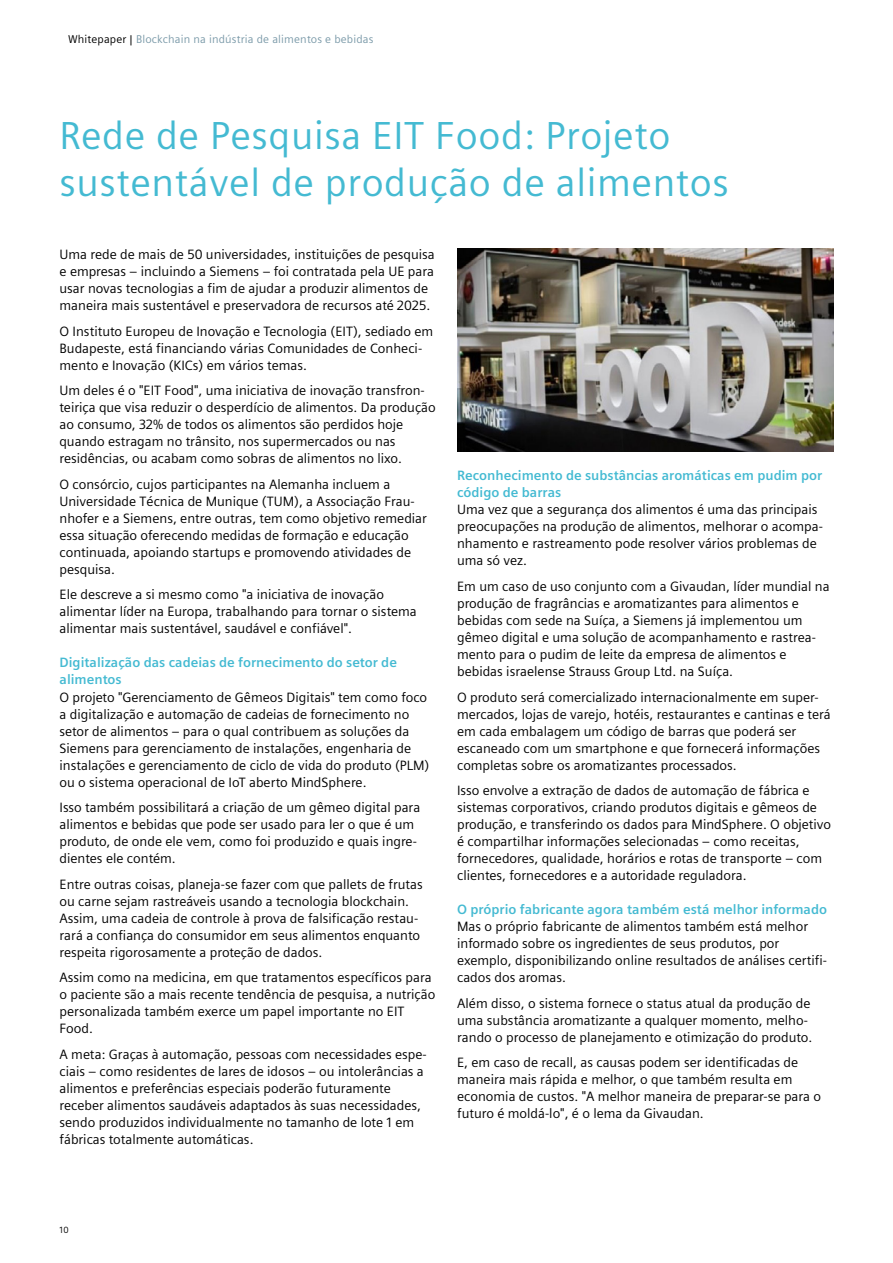
<style>
.page{position:relative;width:893px;height:1263px;background:#fff}
.page>*{position:absolute;margin:0;border:0;box-sizing:border-box;transform-origin:0 0}
.t1{font:39px/46.8px "Siemens Sans";letter-spacing:.015em;color:#44bad2}
.t2{font:13.5px/17px "Siemens Sans";color:#000}
.t3{font:700 13.5px/17px "Siemens Sans";color:#44bad2}
.t4{font:11.25px "Siemens Sans";letter-spacing:.015em;color:#7b9aa9}
.t5{font:9px "Siemens Sans";color:#000}
.s1{color:#000}
</style>
<div class="page">
<img style="left:457px;top:249px;width:376px;height:203px">
<p class="t4" style="left:68px;top:32px;width:307px"><span class="s1">Whitepaper |</span> Blockchain na indústria de alimentos e bebidas</p>
<h1 class="t1" style="left:60px;top:113px;width:671px">Rede de Pesquisa EIT Food: Projeto sustentável de produção de alimentos</h1>
<p class="t2" style="left:60px;top:246px;width:377px">Uma rede de mais de 50 universidades, instituições de pesquisa e empresas – incluindo a Siemens – foi contratada pela UE para usar novas tecnologias a fim de ajudar a produzir alimentos de maneira mais sustentável e preservadora de recursos até 2025.</p>
<p class="t2" style="left:60px;top:323px;width:375px">O Instituto Europeu de Inovação e Tecnologia (EIT), sediado em<br>Budapeste, está financiando várias Comunidades de Conheci&shy;mento e Inovação (KICs) em vários temas.</p>
<p class="t2" style="left:60px;top:382px;width:378px">Um deles é o "EIT Food", uma iniciativa de inovação transfron&shy;teiriça que visa reduzir o desperdício de alimentos. Da produção ao consumo, 32% de todos os alimentos são perdidos hoje quando estragam no trânsito, nos supermercados ou nas residências, ou acabam como sobras de alimentos no lixo.</p>
<p class="t2" style="left:60px;top:476px;width:369px">O consórcio, cujos participantes na Alemanha incluem a Universidade Técnica de Munique (TUM), a Associação Frau&shy;nhofer e a Siemens, entre outras, tem como objetivo remediar essa situação oferecendo medidas de formação e educação continuada, apoiando startups e promovendo atividades de pesquisa.</p>
<p class="t2" style="left:60px;top:586px;width:359px">Ele descreve a si mesmo como "a iniciativa de inovação alimentar líder na Europa, trabalhando para tornar o sistema alimentar mais sustentável, saudável e confiável".</p>
<p class="t3" style="left:60px;top:654px;width:339px">Digitalização das cadeias de fornecimento do setor de alimentos</p>
<p class="t2" style="left:60px;top:688px;width:371px">O projeto "Gerenciamento de Gêmeos Digitais" tem como foco a digitalização e automação de cadeias de fornecimento no setor de alimentos – para o qual contribuem as soluções da Siemens para gerenciamento de instalações, engenharia de instalações e gerenciamento de ciclo de vida do produto (PLM) ou o sistema operacional de IoT aberto MindSphere.</p>
<p class="t2" style="left:60px;top:799px;width:362px">Isso também possibilitará a criação de um gêmeo digital para alimentos e bebidas que pode ser usado para ler o que é um produto, de onde ele vem, como foi produzido e quais ingre&shy;dientes ele contém.</p>
<p class="t2" style="left:60px;top:875px;width:365px">Entre outras coisas, planeja-se fazer com que pallets de frutas ou carne sejam rastreáveis usando a tecnologia blockchain.<br>Assim, uma cadeia de controle à prova de falsificação restau&shy;rará a confiança do consumidor em seus alimentos enquanto respeita rigorosamente a proteção de dados.</p>
<p class="t2" style="left:60px;top:969px;width:377px">Assim como na medicina, em que tratamentos específicos para o paciente são a mais recente tendência de pesquisa, a nutrição personalizada também exerce um papel importante no EIT Food.</p>
<p class="t2" style="left:60px;top:1046px;width:369px">A meta: Graças à automação, pessoas com necessidades espe&shy;ciais – como residentes de lares de idosos – ou intolerâncias a alimentos e preferências especiais poderão futuramente receber alimentos saudáveis adaptados às suas necessidades, sendo produzidos individualmente no tamanho de lote 1 em fábricas totalmente automáticas.</p>
<p class="t3" style="left:457px;top:467px;width:367px">Reconhecimento de substâncias aromáticas em pudim por código de barras</p>
<p class="t2" style="left:457px;top:501px;width:367px">Uma vez que a segurança dos alimentos é uma das principais preocupações na produção de alimentos, melhorar o acompa&shy;nhamento e rastreamento pode resolver vários problemas de uma só vez.</p>
<p class="t2" style="left:457px;top:578px;width:374px">Em um caso de uso conjunto com a Givaudan, líder mundial na produção de fragrâncias e aromatizantes para alimentos e bebidas com sede na Suíça, a Siemens já implementou um gêmeo digital e uma solução de acompanhamento e rastrea&shy;mento para o pudim de leite da empresa de alimentos e bebidas israelense Strauss Group Ltd. na Suíça.</p>
<p class="t2" style="left:457px;top:688px;width:375px">O produto será comercializado internacionalmente em super&shy;mercados, lojas de varejo, hotéis, restaurantes e cantinas e terá em cada embalagem um código de barras que poderá ser escaneado com um smartphone e que fornecerá informações completas sobre os aromatizantes processados.</p>
<p class="t2" style="left:457px;top:782px;width:375px">Isso envolve a extração de dados de automação de fábrica e sistemas corporativos, criando produtos digitais e gêmeos de produção, e transferindo os dados para MindSphere. O objetivo é compartilhar informações selecionadas – como receitas, fornecedores, qualidade, horários e rotas de transporte – com clientes, fornecedores e a autoridade reguladora.</p>
<p class="t3" style="left:457px;top:901px;width:371px">O próprio fabricante agora também está melhor informado</p>
<p class="t2" style="left:457px;top:918px;width:371px">Mas o próprio fabricante de alimentos também está melhor informado sobre os ingredientes de seus produtos, por exemplo, disponibilizando online resultados de análises certifi&shy;cados dos aromas.</p>
<p class="t2" style="left:457px;top:995px;width:357px">Além disso, o sistema fornece o status atual da produção de uma substância aromatizante a qualquer momento, melho&shy;rando o processo de planejamento e otimização do produto.</p>
<p class="t2" style="left:457px;top:1054px;width:366px">E, em caso de recall, as causas podem ser identificadas de maneira mais rápida e melhor, o que também resulta em economia de custos. "A melhor maneira de preparar-se para o futuro é moldá-lo", é o lema da Givaudan.</p>
<p class="t5" style="left:60px;top:1225px;width:11px">10</p>
</div>
